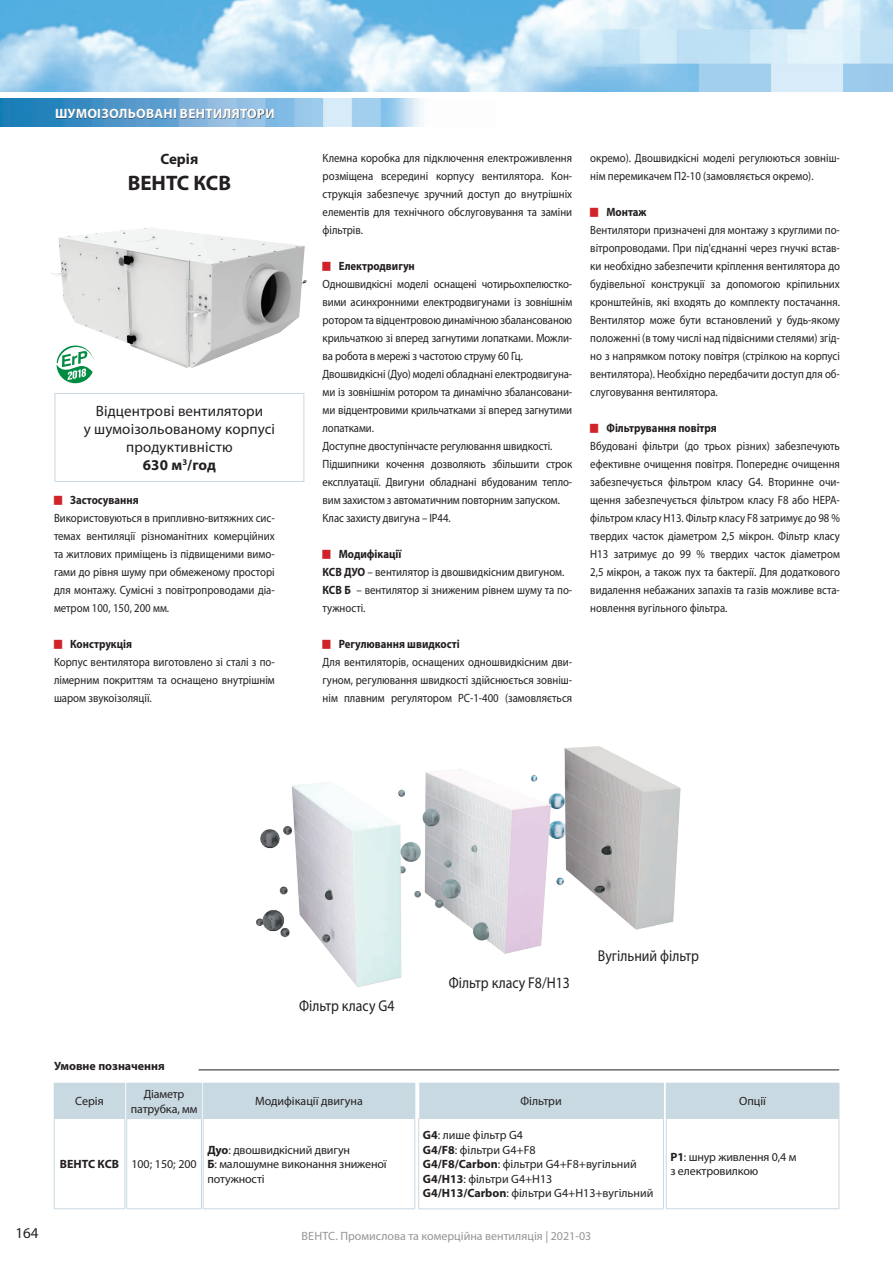
<style>
.page{position:relative;width:893px;height:1263px;background:#fff}
.page>*{position:absolute;margin:0;border:0;box-sizing:border-box;transform-origin:0 0}
.t1{font:700 21px "Myriad Pro";color:#231f20}
.t2{font:15.75px "Myriad Pro";color:#231f20;scale:.88 1}
.t3{font:15px/18px "Myriad Pro";letter-spacing:.01em;color:#231f20;text-align:center}
.t4{font:700 15px "Myriad Pro";color:#231f20}
.t5{font:700 13.5px "Myriad Pro";letter-spacing:.02em;color:#fff}
.t6{font:12px/18px "Myriad Pro";letter-spacing:-.01em;color:#231f20;text-align:justify;scale:.9 1}
.t7{font:12px/14.4px "Myriad Pro";letter-spacing:-.01em;color:#231f20}
.t8{font:700 12px "Myriad Pro";color:#231f20;scale:.9 1}
.t9{font:12px "Myriad Pro";color:#939598}
.t10{font:700 12px "Myriad Pro";color:#231f20}
.s1{font-weight:700}
</style>
<div class="page">
<img style="left:0;top:0;width:893px;height:91px">
<img style="left:0;top:99px;width:422px;height:27px">
<div style="left:57px;top:109px;width:217px;height:10px;background:#231f20;opacity:.7"></div>
<img style="left:256px;top:746px;width:425px;height:241px">
<div style="left:55px;top:393px;width:249px;height:89px;border:1px solid #c9d9e2"></div>
<img style="left:51px;top:228px;width:256px;height:140px">
<div style="left:419px;top:1083px;width:244px;height:35px;background:#c9d9e2"></div>
<hr style="left:663px;top:1083px;width:1px;height:35px;background:#c9d9e2">
<hr style="left:418px;top:1119px;width:1px;height:90px;background:#c9d9e2">
<hr style="left:663px;top:1119px;width:1px;height:90px;background:#c9d9e2">
<hr style="left:418px;top:1208px;width:246px;height:1px;background:#c9d9e2">
<hr style="left:418px;top:1118px;width:246px;height:1px;background:#c9d9e2">
<div style="left:666px;top:1083px;width:173px;height:35px;background:#c9d9e2"></div>
<hr style="left:839px;top:1083px;width:1px;height:35px;background:#c9d9e2">
<hr style="left:666px;top:1119px;width:1px;height:89px;background:#c9d9e2">
<hr style="left:839px;top:1119px;width:1px;height:89px;background:#c9d9e2">
<hr style="left:666px;top:1208px;width:173px;height:1px;background:#c9d9e2">
<hr style="left:666px;top:1118px;width:173px;height:1px;background:#c9d9e2">
<div style="left:127px;top:1083px;width:74px;height:35px;background:#c9d9e2"></div>
<hr style="left:201px;top:1083px;width:1px;height:35px;background:#c9d9e2">
<hr style="left:126px;top:1119px;width:1px;height:89px;background:#c9d9e2">
<hr style="left:201px;top:1119px;width:1px;height:89px;background:#c9d9e2">
<hr style="left:127px;top:1208px;width:75px;height:1px;background:#c9d9e2">
<hr style="left:126px;top:1083px;width:1px;height:35px;background:#c9d9e2">
<hr style="left:127px;top:1118px;width:75px;height:1px;background:#c9d9e2">
<div style="left:203px;top:1083px;width:212px;height:35px;background:#c9d9e2"></div>
<hr style="left:415px;top:1083px;width:1px;height:35px;background:#c9d9e2">
<hr style="left:203px;top:1119px;width:1px;height:89px;background:#c9d9e2">
<hr style="left:415px;top:1119px;width:1px;height:89px;background:#c9d9e2">
<hr style="left:203px;top:1208px;width:212px;height:1px;background:#c9d9e2">
<hr style="left:203px;top:1118px;width:212px;height:1px;background:#c9d9e2">
<div style="left:54px;top:1083px;width:71px;height:35px;background:#c9d9e2"></div>
<hr style="left:125px;top:1083px;width:1px;height:35px;background:#c9d9e2">
<hr style="left:54px;top:1118px;width:1px;height:90px;background:#c9d9e2">
<hr style="left:125px;top:1118px;width:1px;height:90px;background:#c9d9e2">
<hr style="left:54px;top:1208px;width:71px;height:1px;background:#c9d9e2">
<hr style="left:54px;top:1118px;width:71px;height:1px;background:#c9d9e2">
<hr style="left:199px;top:1069px;width:640px;height:1px;background:#231f20">
<svg style="left:54px;top:343px;width:43px;height:41px"></svg>
<p class="t5" style="left:55px;top:104px;width:221px">ШУМОІЗОЛЬОВАНІ ВЕНТИЛЯТОРИ</p>
<p class="t4" style="left:160px;top:150px;width:39px">Серія</p>
<h1 class="t1" style="left:128px;top:169px;width:105px">ВЕНТС КСВ</h1>
<p class="t3" style="left:84px;top:402px;width:193px">Відцентрові вентилятори<br>у шумоізольованому корпусі продуктивністю<br><span class="s1">630 м</span><sup>3</sup><span class="s1">/год</span></p>
<p class="t8" style="left:70px;top:492px;width:78px">Застосування</p>
<p class="t6" style="left:54px;top:509px;width:247px">Використовуються в припливно-витяжних сис&shy;темах вентиляції різноманітних комерційних та житлових приміщень із підвищеними вимо&shy;гами до рівня шуму при обмеженому просторі для монтажу. Сумісні з повітропроводами діа&shy;метром 100, 150, 200 мм.</p>
<p class="t8" style="left:70px;top:636px;width:70px">Конструкція</p>
<p class="t6" style="left:54px;top:653px;width:247px">Корпус вентилятора виготовлено зі сталі з по&shy;лімерним покриттям та оснащено внутрішнім шаром звукоізоляції.</p>
<p class="t6" style="left:323px;top:149px;width:279px">Клемна коробка для підключення електроживлення розміщена всередині корпусу вентилятора. Кон&shy;струкція забезпечує зручний доступ до внутрішніх елементів для технічного обслуговування та заміни фільтрів.</p>
<p class="t8" style="left:339px;top:258px;width:86px">Електродвигун</p>
<p class="t6" style="left:323px;top:275px;width:279px;text-align:left">Одношвидкісні моделі оснащені чотирьохпелюстко&shy;вими асинхронними електродвигунами із зовнішнім ротором та відцентровою динамічною збалансованою крильчаткою зі вперед загнутими лопатками. Можли&shy;ва робота в мережі з частотою струму 60 Гц.<br>Двошвидкісні (Дуо) моделі обладнані електродвигуна&shy;ми із зовнішнім ротором та динамічно збалансовани&shy;ми відцентровими крильчатками зі вперед загнутими лопатками.<br>Доступне двоступінчасте регулювання швидкості.<br>Підшипники кочення дозволяють збільшити строк експлуатації. Двигуни обладнані вбудованим тепло&shy;вим захистом з автоматичним повторним запуском.<br>Клас захисту двигуна – IP44.</p>
<p class="t6" style="left:323px;top:545px;width:279px;text-align:left;text-indent:16px"><span class="s1">Модифікації<br>КСВ ДУО</span> – вентилятор із двошвидкісним двигуном.<br><span class="s1">КСВ Б</span> – вентилятор зі зниженим рівнем шуму та по&shy;тужності.</p>
<p class="t8" style="left:339px;top:636px;width:136px">Регулювання швидкості</p>
<p class="t6" style="left:323px;top:653px;width:279px">Для вентиляторів, оснащених одношвидкісним дви&shy;гуном, регулювання швидкості здійснюється зовніш&shy;нім плавним регулятором РС-1-400 (замовляється</p>
<p class="t6" style="left:590px;top:149px;width:279px">окремо). Двошвидкісні моделі регулюються зовніш&shy;нім перемикачем П2-10 (замовляється окремо).</p>
<p class="t8" style="left:606px;top:204px;width:46px">Монтаж</p>
<p class="t6" style="left:590px;top:221px;width:279px">Вентилятори призначені для монтажу з круглими по&shy;вітропроводами. При під'єднанні через гнучкі встав&shy;ки необхідно забезпечити кріплення вентилятора до будівельної конструкції за допомогою кріпильних кронштейнів, які входять до комплекту постачання.<br>Вентилятор може бути встановлений у будь-якому положенні (в тому числі над підвісними стелями) згід&shy;но з напрямком потоку повітря (стрілкою на корпусі вентилятора). Необхідно передбачити доступ для об&shy;слуговування вентилятора.</p>
<p class="t8" style="left:606px;top:420px;width:124px">Фільтрування повітря</p>
<p class="t6" style="left:590px;top:437px;width:279px">Вбудовані фільтри (до трьох різних) забезпечують ефективне очищення повітря. Попереднє очищення забезпечується фільтром класу G4. Вторинне очи&shy;щення забезпечується фільтром класу F8 або НЕРА&shy;фільтром класу Н13. Фільтр класу F8 затримує до 98 % твердих часток діаметром 2,5 мікрон. Фільтр класу Н13 затримує до 99 % твердих часток діаметром 2,5 мікрон, а також пух та бактерії. Для додаткового видалення небажаних запахів та газів можливе вста&shy;новлення вугільного фільтра.</p>
<p class="t10" style="left:54px;top:1058px;width:112px">Умовне позначення</p>
<h2 class="t2" style="left:299px;top:996px;width:110px">Фільтр класу G4</h2>
<h2 class="t2" style="left:449px;top:973px;width:139px">Фільтр класу F8/H13</h2>
<h2 class="t2" style="left:598px;top:946px;width:116px">Вугільний фільтр</h2>
<p class="t7" style="left:75px;top:1094px;width:30px">Серія</p>
<p class="t10" style="left:60px;top:1156px;width:61px">ВЕНТС КСВ</p>
<p class="t7" style="left:131px;top:1087px;width:68px;text-align:center">Діаметр патрубка, мм</p>
<p class="t7" style="left:131px;top:1157px;width:67px">100; 150; 200</p>
<p class="t7" style="left:255px;top:1094px;width:109px">Модифікації двигуна</p>
<p class="t7" style="left:207px;top:1142px;width:181px"><span class="s1">Дуо</span>: двошвидкісний двигун<br><span class="s1">Б</span>: малошумне виконання зниженої потужності</p>
<p class="t7" style="left:520px;top:1094px;width:43px">Фільтри</p>
<p class="t7" style="left:423px;top:1128px;width:232px"><span class="s1">G4</span>: лише фільтр G4<br><span class="s1">G4/F8</span>: фільтри G4+F8<br><span class="s1">G4/F8/Сarbon</span>: фільтри G4+F8+вугільний<br><span class="s1">G4/H13</span>: фільтри G4+H13<br><span class="s1">G4/H13/Carbon</span>: фільтри G4+H13+вугільний</p>
<p class="t3" style="left:15px;top:1224px;width:25px">164</p>
<p class="t9" style="left:302px;top:1229px;width:291px">ВЕНТС. Промислова та комерційна вентиляція | 2021-03</p>
<p class="t7" style="left:739px;top:1094px;width:28px">Опції</p>
<p class="t7" style="left:670px;top:1149px;width:127px"><span class="s1">P1</span>: шнур живлення 0,4 м з електровилкою</p>
</div>
